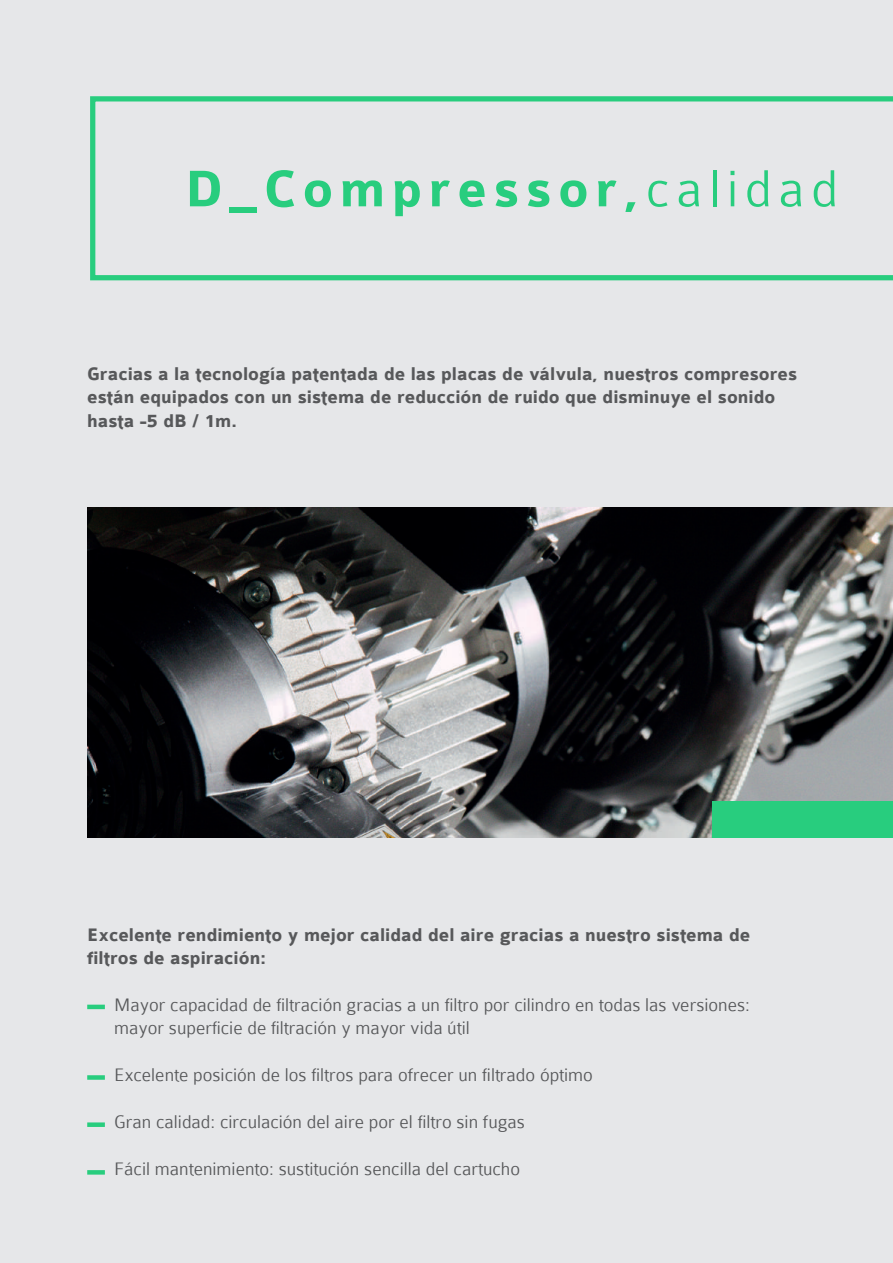
<style>
.page{position:relative;width:893px;height:1263px;background:#e6e7e9}
.page>*{position:absolute;margin:0;border:0;box-sizing:border-box;transform-origin:0 0}
.t1{font:700 54.9px "Colaborate";letter-spacing:.12em;color:#28cd7e}
.t2{font:300 19.5px/23.4px "Colaborate";color:#57585a}
.t3{font:700 19.5px/23.4px "Colaborate";color:#57585a}
.s1{font-weight:300}
</style>
<div class="page">
<img style="left:87px;top:508px;width:806px;height:330px">
<div style="left:713px;top:801px;width:180px;height:37px;background:#28cd7e"></div>
<svg style="left:90px;top:96px;width:803px;height:184px"></svg>
<hr style="left:87px;top:1005px;width:18px;height:4px;background:#28cd7e">
<div style="left:87px;top:1075px;width:18px;height:5px;background:#28cd7e"></div>
<div style="left:87px;top:1122px;width:18px;height:5px;background:#28cd7e"></div>
<svg style="left:87px;top:1170px;width:18px;height:4px"></svg>
<h1 class="t1" style="left:185px;top:160px;width:655px">D_Compressor,<span class="s1">calidad</span></h1>
<p class="t3" style="left:87px;top:363px;width:711px">Gracias a la tecnología patentada de las placas de válvula, nuestros compresores están equipados con un sistema de reducción de ruido que disminuye el sonido hasta -5 dB / 1m.</p>
<p class="t3" style="left:87px;top:923px;width:665px">Excelente rendimiento y mejor calidad del aire gracias a nuestro sistema de filtros de aspiración:</p>
<p class="t2" style="left:114px;top:993px;width:637px">Mayor capacidad de filtración gracias a un filtro por cilindro en todas las versiones: mayor superficie de filtración y mayor vida útil</p>
<p class="t2" style="left:114px;top:1063px;width:480px">Excelente posición de los filtros para ofrecer un filtrado óptimo</p>
<p class="t2" style="left:114px;top:1110px;width:412px">Gran calidad: circulación del aire por el filtro sin fugas</p>
<p class="t2" style="left:114px;top:1157px;width:407px">Fácil mantenimiento: sustitución sencilla del cartucho</p>
</div>
